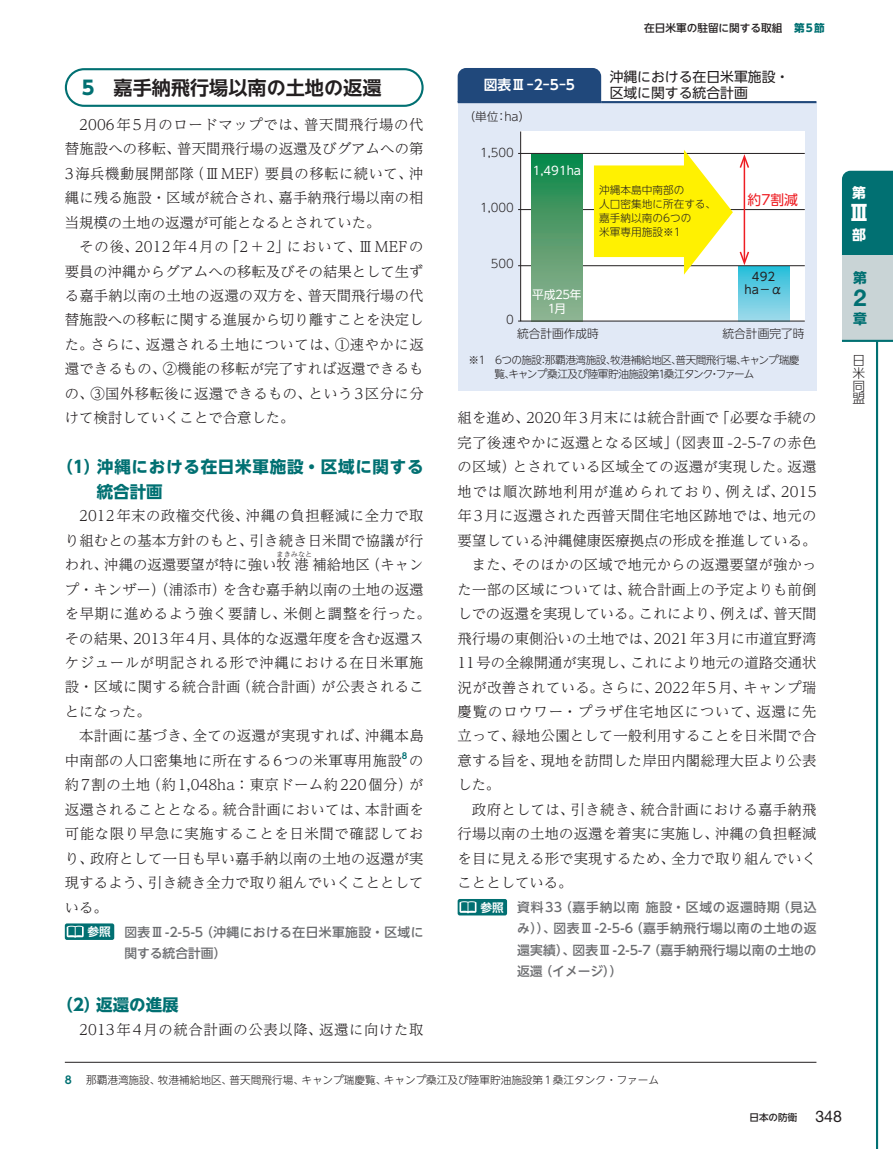
<style>
.page{position:relative;width:893px;height:1149px;background:#fff}
.page>*{position:absolute;margin:0;border:0;box-sizing:border-box;transform-origin:0 0}
.t1{font:700 23.4px "Helvetica Neue LT Std";color:#017072}
.t2{font:700 21.3px "UD Shin Go NT Pr 6 N";color:#fff}
.t3{font:700 19.2px "UD Shin Go NT Pr 6 N De";color:#231f20}
.t4{font:700 16.5px/24.5px "UD Shin Go NT Pr 6 N";letter-spacing:.05em;color:#017072}
.t5{font:300 14.4px/24.5px "UD Reimin Pr 6 N";letter-spacing:.01em;color:#231f20;text-align:justify}
.t6{font:300 14.4px/24.5px "UD Reimin Pr 6 N";letter-spacing:.03em;color:#231f20}
.t7{font:300 14.4px "UD Reimin Pr 6 N";letter-spacing:.055em;color:#231f20}
.t8{font:300 14.4px "UD Reimin Pr 6 N";letter-spacing:-.01em;color:#231f20}
.t9{font:300 14.4px "UD Reimin Pr 6 N";letter-spacing:.045em;color:#231f20}
.t10{font:300 14.4px "UD Reimin Pr 6 N";letter-spacing:.06em;color:#231f20}
.t11{font:13.8px/15.9px "UD Shin Go NT Pr 6 N";color:#231f20}
.t12{font:700 13.8px "UD Shin Go NT Pr 6 N De";color:#fff}
.t13{font:13.8px "UD Shin Go NT Pr 6 N";color:#ee1d23}
.t14{font:700 13.8px "UD Shin Go NT Pr 6 N";color:#017072}
.t15{font:700 13.8px "UD Shin Go NT Pr 6 N";color:#fff}
.t16{font:500 12.75px/21.3px "UD Shin Go NT Pr 6 N";letter-spacing:.035em;color:#6c6d70}
.t17{font:300 12.75px/12.8px "UD Shin Go NT Pr 6 N";color:#231f20;text-align:justify}
.t18{font:300 11.7px "UD Shin Go NT Pr 6 N";color:#231f20}
.t19{font:11.7px/13.8px "UD Shin Go NT Pr 6 N";letter-spacing:-.02em;color:#fff;text-align:center}
.t20{font:11.7px/12.8px "UD Shin Go NT Pr 6 N";color:#231f20;text-align:center}
.t21{font:700 11.7px "UD Shin Go NT Pr 6 N De";color:#fff}
.t22{font:300 10.65px/13.8px "UD Shin Go NT Pr 6 N";color:#231f20}
.t23{font:300 10.65px/13.8px "UD Shin Go NT Pr 6 N";letter-spacing:-.045em;color:#231f20}
.t24{font:500 10.65px "UD Shin Go NT Pr 6 N";color:#231f20}
.t25{font:700 10.65px "UD Shin Go NT Pr 6 N De";color:#017072}
.t26{font:500 9.6px "UD Shin Go NT Pr 6 N";color:#231f20}
.t27{font:700 8.4px "UD Shin Go NT Pr 6 N De";color:#017072}
.t28{font:300 7.2px "UD Reimin Pr 6 N";color:#231f20}
.s1{font-weight:700;color:#017072}
.s2{font-family:"UD Shin Go NT Pr 6 N";color:#017072}
.s3{font-family:"Helvetica Neue LT Std";font-weight:400;font-size:15.9px}
</style>
<div class="page">
<div style="left:65px;top:68px;width:359px;height:39px;border:2px solid #017072;border-radius:18px"></div>
<hr style="left:65px;top:1061px;width:751px;height:1px;background:#231f20">
<div style="left:65px;top:923px;width:49px;height:16px;background:#017072;border-radius:2px"></div>
<svg style="left:67px;top:925px;width:17px;height:12px"></svg>
<div style="left:458px;top:898px;width:49px;height:17px;background:#017072;border-radius:2px"></div>
<svg style="left:459px;top:901px;width:17px;height:11px"></svg>
<div style="left:458px;top:102px;width:358px;height:288px;background:#e1e9f6"></div>
<hr style="left:458px;top:101px;width:143px;height:2px;background:#20487b">
<hr style="left:601px;top:101px;width:215px;height:2px;background:#20487b">
<div style="left:458px;top:68px;width:143px;height:33px;background:#20487b"></div>
<svg style="left:520px;top:131px;width:285px;height:190px;background:#c5dfd5"></svg>
<svg style="left:594px;top:150px;width:139px;height:124px;background:#fbf255"></svg>
<hr style="left:744px;top:158px;width:1px;height:103px;background:#ee1d23">
<svg style="left:740px;top:154px;width:9px;height:14px"></svg>
<svg style="left:740px;top:251px;width:9px;height:14px"></svg>
<div style="left:842px;top:171px;width:51px;height:85px;background:#017072"></div>
<div style="left:842px;top:256px;width:51px;height:85px;background:#c9d4d6"></div>
<hr style="left:842px;top:340px;width:51px;height:2px;background:#017072">
<hr style="left:876px;top:340px;width:2px;height:808px;background:#017072">
<p class="t24" style="left:644px;top:19px;width:182px">在日米軍の駐留に関する取組 <span class="s1">第5節</span></p>
<p class="t12" style="left:484px;top:73px;width:93px">図表Ⅲ-2-5-5</p>
<p class="t11" style="left:610px;top:68px;width:181px">沖縄における在日米軍施設・区域に関する統合計画</p>
<h3 class="t3" style="left:82px;top:72px;width:301px"><span class="s2">5</span>　嘉手納飛行場以南の土地の返還</h3>
<p class="t5" style="left:65px;top:111px;width:360px;text-indent:14px">2006年5月のロードマップでは、普天間飛行場の代替施設への移転、普天間飛行場の返還及びグアムへの第3海兵機動展開部隊（ⅢMEF）要員の移転に続いて、沖縄に残る施設・区域が統合され、嘉手納飛行場以南の相当規模の土地の返還が可能となるとされていた。</p>
<p class="t5" style="left:65px;top:234px;width:360px;text-indent:14px">その後、2012年4月の「2＋2」において、ⅢMEFの要員の沖縄からグアムへの移転及びその結果として生ずる嘉手納以南の土地の返還の双方を、普天間飛行場の代替施設への移転に関する進展から切り離すことを決定した。さらに、返還される土地については、①速やかに返還できるもの、②機能の移転が完了すれば返還できるもの、③国外移転後に返還できるもの、という3区分に分けて検討していくことで合意した。</p>
<p class="t4" style="left:97px;top:454px;width:328px;text-indent:-40px">（1）沖縄における在日米軍施設・区域に関する統合計画</p>
<p class="t5" style="left:65px;top:503px;width:360px;text-indent:14px">2012年末の政権交代後、沖縄の負担軽減に全力で取り組むとの基本方針のもと、引き続き日米間で協議が行われ、沖縄の返還要望が特に強い牧港補給地区（キャン</p>
<p class="t18" style="left:463px;top:107px;width:68px">（単位：ha）</p>
<p class="t18" style="left:480px;top:142px;width:35px">1,500</p>
<p class="t19" style="left:533px;top:163px;width:50px">1,491ha</p>
<p class="t22" style="left:599px;top:183px;width:118px">沖縄本島中南部の<br>人口密集地に所在する、嘉手納以南の6つの<br>米軍専用施設※1</p>
<p class="t13" style="left:747px;top:188px;width:52px">約7割減</p>
<p class="t18" style="left:480px;top:198px;width:35px">1,000</p>
<p class="t18" style="left:491px;top:254px;width:25px">500</p>
<p class="t20" style="left:745px;top:270px;width:39px">492 ha－α</p>
<p class="t19" style="left:532px;top:287px;width:51px">平成25年<br>1月</p>
<p class="t18" style="left:506px;top:310px;width:9px">0</p>
<p class="t18" style="left:517px;top:324px;width:83px">統合計画作成時</p>
<p class="t18" style="left:723px;top:324px;width:83px">統合計画完了時</p>
<p class="t23" style="left:495px;top:352px;width:306px;text-indent:-26px">※１　6つの施設：那覇港湾施設、牧港補給地区、普天間飛行場、キャンプ瑞慶覧、キャンプ桑江及び陸軍貯油施設第1桑江タンク・ファーム</p>
<p class="t5" style="left:458px;top:405px;width:360px">組を進め、2020年3月末には統合計画で「必要な手続の</p>
<p class="t5" style="left:458px;top:429px;width:360px">完了後速やかに返還となる区域」（図表Ⅲ-2-5-7の赤色</p>
<p class="t5" style="left:458px;top:454px;width:360px">の区域）とされている区域全ての返還が実現した。返還</p>
<p class="t7" style="left:458px;top:479px;width:360px">地では順次跡地利用が進められており、例えば、2015</p>
<p class="t5" style="left:458px;top:503px;width:360px">年3月に返還された西普天間住宅地区跡地では、地元の</p>
<p class="t5" style="left:458px;top:527px;width:360px">要望している沖縄健康医療拠点の形成を推進している。</p>
<p class="t5" style="left:472px;top:551px;width:346px">また、そのほかの区域で地元からの返還要望が強かっ</p>
<p class="t5" style="left:458px;top:576px;width:360px">た一部の区域については、統合計画上の予定よりも前倒</p>
<p class="t8" style="left:457px;top:601px;width:360px">しでの返還を実現している。これにより、例えば、普天間</p>
<p class="t5" style="left:458px;top:625px;width:360px">飛行場の東側沿いの土地では、2021年3月に市道宜野湾</p>
<p class="t5" style="left:457px;top:649px;width:360px">11号の全線開通が実現し、これにより地元の道路交通状</p>
<p class="t5" style="left:458px;top:674px;width:360px">況が改善されている。さらに、2022年5月、キャンプ瑞</p>
<p class="t10" style="left:458px;top:699px;width:360px">慶覧のロウワー・プラザ住宅地区について、返還に先</p>
<p class="t5" style="left:458px;top:723px;width:360px">立って、緑地公園として一般利用することを日米間で合</p>
<p class="t5" style="left:458px;top:747px;width:360px">意する旨を、現地を訪問した岸田内閣総理大臣より公表</p>
<p class="t5" style="left:457px;top:772px;width:44px">した。</p>
<p class="t5" style="left:472px;top:796px;width:346px">政府としては、引き続き、統合計画における嘉手納飛</p>
<p class="t5" style="left:458px;top:820px;width:360px">行場以南の土地の返還を着実に実施し、沖縄の負担軽減</p>
<p class="t5" style="left:458px;top:845px;width:360px">を目に見える形で実現するため、全力で取り組んでいく</p>
<p class="t5" style="left:458px;top:869px;width:116px">こととしている。</p>
<p class="t16" style="left:517px;top:895px;width:301px;text-align:justify">資料33（嘉手納以南 施設・区域の返還時期（見込み））、図表Ⅲ-2-5-6（嘉手納飛行場以南の土地の返還実績）、図表Ⅲ-2-5-7（嘉手納飛行場以南の土地の返還（イメージ））</p>
<p class="t28" style="left:277px;top:548px;width:37px">まきみなと</p>
<p class="t5" style="left:65px;top:576px;width:367px;text-align:left">プ・キンザー）（浦添市）を含む嘉手納以南の土地の返還を早期に進めるよう強く要請し、米側と調整を行った。その結果、2013年4月、具体的な返還年度を含む返還スケジュールが明記される形で沖縄における在日米軍施設・区域に関する統合計画（統合計画）が公表されることになった。</p>
<p class="t6" style="left:65px;top:723px;width:360px;text-indent:14px">本計画に基づき、全ての返還が実現すれば、沖縄本島中南部の人口密集地に所在する6つの米軍専用施設</p>
<p class="t27" style="left:402px;top:748px;width:7px">8</p>
<p class="t5" style="left:65px;top:747px;width:360px;text-indent:344px">の約7割の土地（約1,048ha：東京ドーム約220個分）が返還されることとなる。統合計画においては、本計画を可能な限り早急に実施することを日米間で確認しており、政府として一日も早い嘉手納以南の土地の返還が実現するよう、引き続き全力で取り組んでいくこととしている。</p>
<p class="t16" style="left:124px;top:920px;width:301px">図表Ⅲ-2-5-5（沖縄における在日米軍施設・区域に関する統合計画）</p>
<p class="t4" style="left:57px;top:992px;width:124px">（2）返還の進展</p>
<p class="t9" style="left:79px;top:1017px;width:346px">2013年4月の統合計画の公表以降、返還に向けた取</p>
<p class="t25" style="left:65px;top:1071px;width:9px">8</p>
<p class="t22" style="left:86px;top:1072px;width:575px">那覇港湾施設、牧港補給地区、普天間飛行場、キャンプ瑞慶覧、キャンプ桑江及び陸軍貯油施設第1桑江タンク・ファーム</p>
<p class="t21" style="left:480px;top:897px;width:25px">参照</p>
<p class="t21" style="left:88px;top:921px;width:25px">参照</p>
<p class="t15" style="left:852px;top:181px;width:15px">第</p>
<h2 class="t2" style="left:848px;top:195px;width:20px">Ⅲ</h2>
<p class="t15" style="left:852px;top:223px;width:15px">部</p>
<p class="t14" style="left:853px;top:267px;width:15px">第</p>
<h1 class="t1" style="left:853px;top:283px;width:14px">2</h1>
<p class="t14" style="left:853px;top:307px;width:15px">章</p>
<p class="t17" style="left:853px;top:353px;width:14px">日米同盟</p>
<p class="t26" style="left:749px;top:1108px;width:94px">日本の防衛 <span class="s3">348</span></p>
</div>
